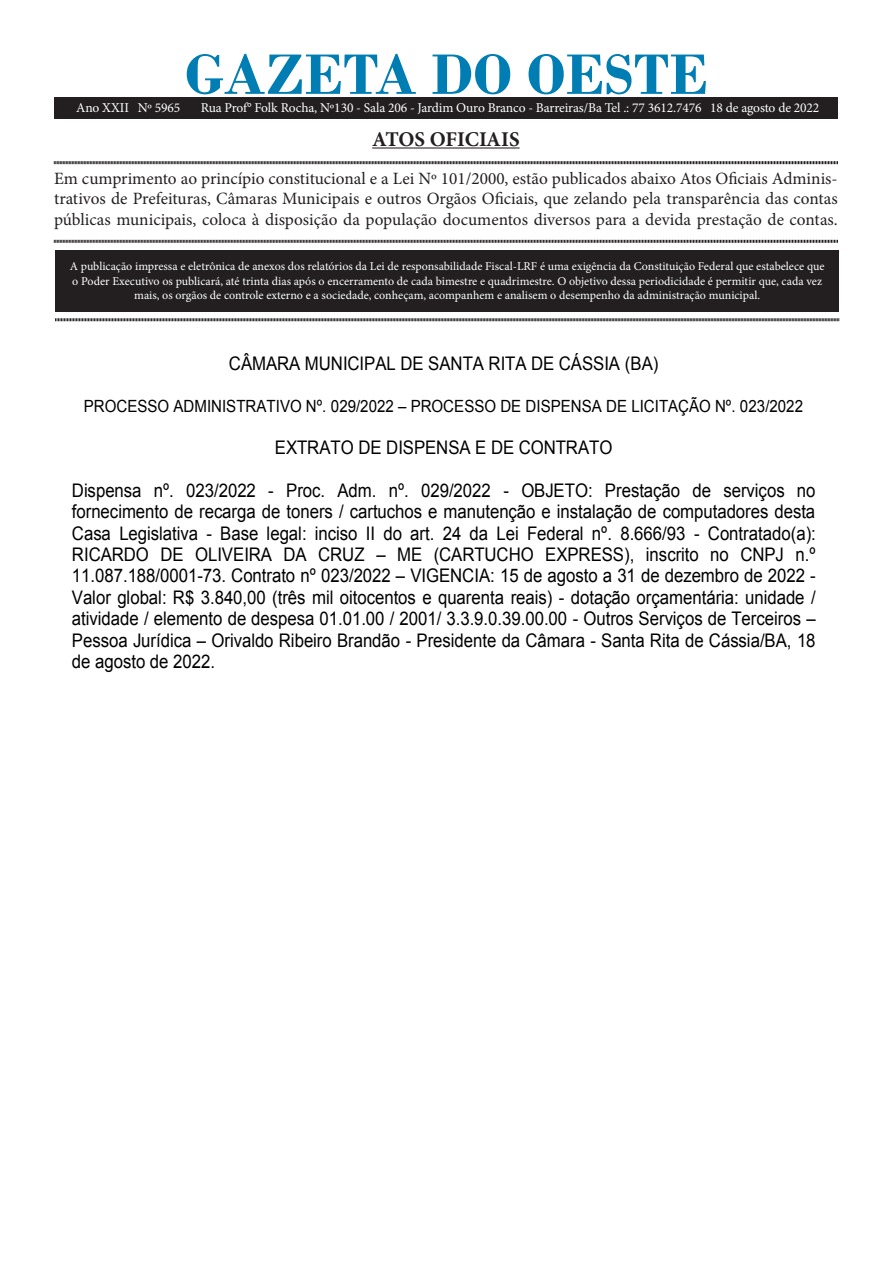
<style>
.page{position:relative;width:893px;height:1263px;background:#fff}
.page>*{position:absolute;margin:0;border:0;box-sizing:border-box;transform-origin:0 0}
.t1{font:700 60px "Bodoni";color:#007eb4}
.t2{font:700 21px "Minion Pro";letter-spacing:-.005em;color:#231f20}
.t3{font:18.75px/21.5px "Arial";color:#000;text-align:justify;scale:.9 1}
.t4{font:17.25px/20.7px "Minion Pro";color:#231f20;text-align:justify}
.t5{font:16.8px "Arial";color:#000;scale:.9 1}
.t6{font:13.5px "Minion Pro";letter-spacing:-.01em;color:#fff}
.t7{font:12px/14.4px "Minion Pro";color:#fff;text-align:center}
.s1{font-style:inherit}
</style>
<div class="page">
<div style="left:55px;top:250px;width:784px;height:61px;background:#231f20"></div>
<hr style="left:372px;top:147px;width:148px;height:2px;background:#231f20">
<svg style="left:54px;top:161px;width:784px;height:4px;background:#908e8e"></svg>
<svg style="left:54px;top:239px;width:784px;height:4px;background:#908e8e"></svg>
<svg style="left:55px;top:318px;width:784px;height:4px;background:#908e8e"></svg>
<div style="left:54px;top:98px;width:784px;height:20px;background:#231f20"></div>
<p class="t1" style="left:185px;top:39px;width:525px">GAZETA DO OESTE</p>
<p class="t2" style="left:372px;top:124px;width:149px">ATOS OFICIAIS</p>
<p class="t4" style="left:54px;top:168px;width:785px">Em cumprimento ao princípio constitucional e a Lei Nº 101/2000, estão publicados abaixo Atos Oficiais Adminis&shy;trativos de Prefeituras, Câmaras Municipais e outros Orgãos Oficiais, que zelando pela transparência das contas públicas municipais, coloca à disposição da população documentos diversos para a devida prestação de contas.</p>
<p class="t7" style="left:70px;top:259px;width:756px">A publicação impressa e eletrônica de anexos dos relatórios da Lei de responsabilidade Fiscal-LRF é uma exigência da Constituição Federal que estabelece que o Poder Executivo os publicará, até trinta dias após o encerramento de cada bimestre e quadrimestre. O objetivo dessa periodicidade é permitir que, cada vez mais, os orgãos de controle externo e a sociedade, conheçam, acompanhem e analisem o desempenho da administração municipal.</p>
<p class="t6" style="left:76px;top:98px;width:106px">Ano XXII Nº 5965</p>
<p class="t6" style="left:201px;top:98px;width:620px">Rua Prof° Folk Rocha, Nº130 - Sala 206 - Jardim Ouro Branco - Barreiras/Ba Tel .: 77 3612.7476 18 de agosto de 2022</p>
<p class="t3" style="left:229px;top:353px;width:479px">CÂMARA MUNICIPAL DE SANTA RITA DE CÁSSIA (BA)</p>
<p class="t5" style="left:84px;top:395px;width:801px">PROCESSO ADMINISTRATIVO Nº. 029/2022 <span class="s1">–</span> PROCESSO DE DISPENSA DE LICITAÇÃO Nº. 023/2022</p>
<p class="t3" style="left:275px;top:437px;width:377px">EXTRATO DE DISPENSA E DE CONTRATO</p>
<p class="t3" style="left:72px;top:480px;width:828px">Dispensa nº. 023/2022 - Proc. Adm. nº. 029/2022 - OBJETO: Prestação de serviços no fornecimento de recarga de toners / cartuchos e manutenção e instalação de computadores desta Casa Legislativa - Base legal: inciso II do art. 24 da Lei Federal nº. 8.666/93 - Contratado(a):<br>RICARDO DE OLIVEIRA DA CRUZ <span class="s1">–</span> ME (CARTUCHO EXPRESS), inscrito no CNPJ n.º 11.087.188/0001-73. Contrato nº 023/2022 <span class="s1">–</span> VIGENCIA: 15 de agosto a 31 de dezembro de 2022 - Valor global: R$ 3.840,00 (três mil oitocentos e quarenta reais) - dotação orçamentária: unidade / atividade / elemento de despesa 01.01.00 / 2001/ 3.3.9.0.39.00.00 - Outros Serviços de Terceiros <span class="s1">– </span>Pessoa Jurídica <span class="s1">–</span> Orivaldo Ribeiro Brandão - Presidente da Câmara - Santa Rita de Cássia/BA, 18 de agosto de 2022.</p>
</div>
